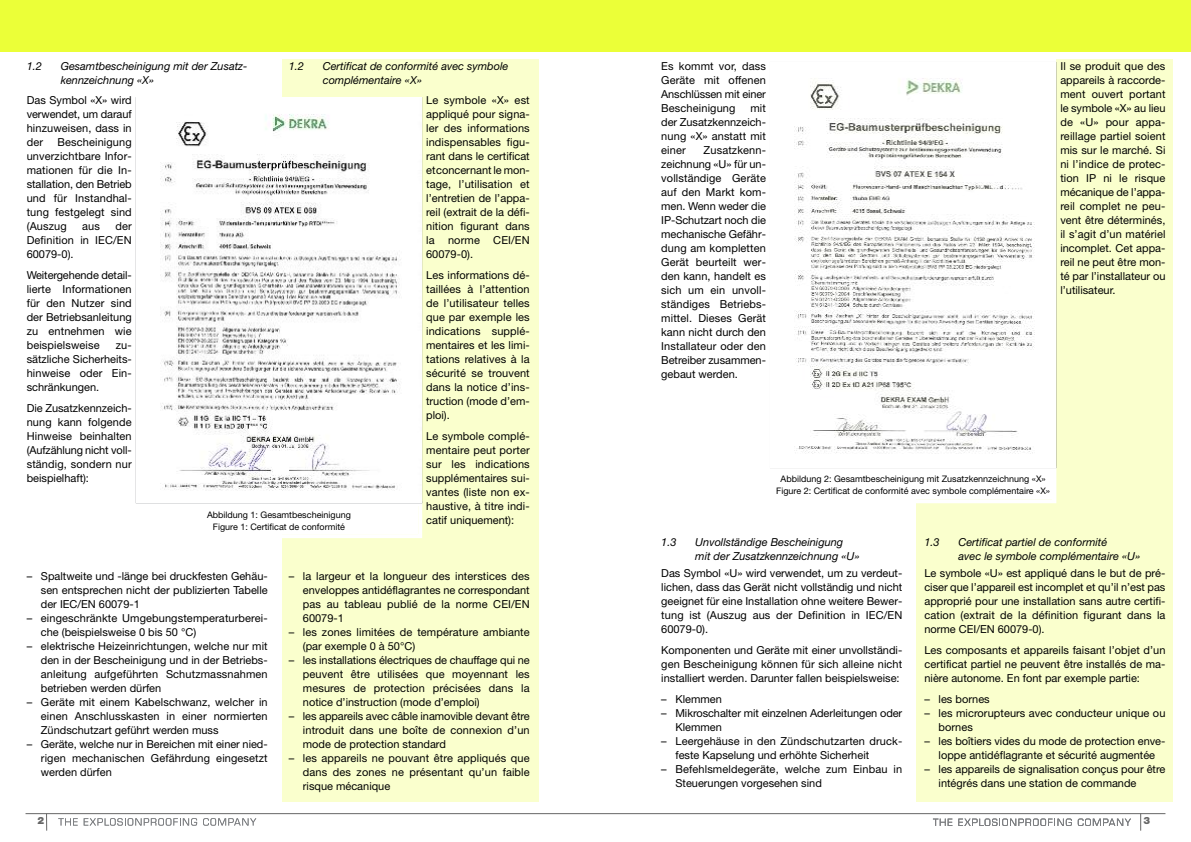
<style>
.page{position:relative;width:1191px;height:842px;background:#fff}
.page>*{position:absolute;margin:0;border:0;box-sizing:border-box;transform-origin:0 0}
.t1{font:11px/14px "Helvetica Neue";color:#000;text-align:justify}
.t2{font:italic 11px/14px "Helvetica Neue";color:#000}
.t3{font:900 10px "Helvetica Neue";color:#666}
.t4{font:9px/12px "Helvetica Neue";color:#000;text-align:center}
</style>
<div class="page">
<div style="left:916px;top:60px;width:256px;height:742px;background:#faffcd"></div>
<div style="left:910px;top:56px;width:146px;height:12px;background:#fff"></div>
<svg style="left:1140px;top:814px;width:1px;height:17px"></svg>
<div style="left:282px;top:60px;width:257px;height:742px;background:#faffcd"></div>
<div style="left:0;top:0;width:1191px;height:52px;background:#ebff38"></div>
<svg style="left:46px;top:814px;width:1px;height:17px"></svg>
<hr style="left:26px;top:813px;width:1139px;height:1px;background:#666">
<div style="left:140px;top:505px;width:278px;height:29px;background:#fff"></div>
<div style="left:136px;top:501px;width:286px;height:37px;border:4px solid #fff"></div>
<svg style="left:933px;top:819px;width:19px;height:7px"></svg>
<svg style="left:958px;top:818px;width:113px;height:8px"></svg>
<svg style="left:1077px;top:818px;width:54px;height:8px"></svg>
<svg style="left:58px;top:818px;width:20px;height:7px"></svg>
<svg style="left:84px;top:818px;width:113px;height:7px"></svg>
<svg style="left:203px;top:818px;width:53px;height:7px"></svg>
<img style="left:160px;top:98px;width:261px;height:403px">
<div style="left:774px;top:470px;width:278px;height:29px;background:#fff"></div>
<div style="left:770px;top:466px;width:286px;height:37px;border:4px solid #fff"></div>
<img style="left:794px;top:68px;width:261px;height:395px">
<p class="t2" style="left:289px;top:60px;width:17px">1.2</p>
<p class="t2" style="left:323px;top:60px;width:187px">Certificat de conformité avec symbole complémentaire «X»</p>
<p class="t1" style="left:426px;top:94px;width:105px">Le symbole «X» est appliqué pour signa&shy;ler des informations indispensables figu&shy;rant dans le certificat etconcernant le mon&shy;tage, l’utilisation et l’entretien de l’appa&shy;reil (extrait de la défi&shy;nition figurant dans la norme CEI/EN 60079-0).</p>
<p class="t1" style="left:426px;top:269px;width:105px">Les informations dé&shy;taillées à l’attention de l’utilisateur telles que par exemple les indications supplé&shy;mentaires et les limi&shy;tations relatives à la sécurité se trouvent dans la notice d’ins&shy;truction (mode d’em&shy;ploi).</p>
<p class="t1" style="left:426px;top:430px;width:105px">Le symbole complé&shy;mentaire peut porter sur les indications supplémentaires sui&shy;vantes (liste non ex&shy;haustive, à titre indi&shy;catif uniquement):</p>
<p class="t2" style="left:27px;top:60px;width:17px">1.2</p>
<p class="t2" style="left:61px;top:60px;width:188px">Gesamtbescheinigung mit der Zusatz&shy;kennzeichnung «X»</p>
<p class="t1" style="left:27px;top:94px;width:107px">Das Symbol «X» wird verwendet, um darauf hinzuweisen, dass in der</p>
<p class="t1" style="left:27px;top:136px;width:107px;text-indent:31px">Bescheinigung unverzichtbare Infor&shy;mationen für die In&shy;stallation, den Betrieb und für Instandhal&shy;tung festgelegt sind (Auszug</p>
<p class="t1" style="left:27px;top:220px;width:107px;text-indent:89px">der Definition in IEC/EN 60079-0).</p>
<p class="t1" style="left:27px;top:269px;width:107px">Weitergehende detail&shy;lierte Informationen für den Nutzer sind der Betriebsanleitung zu entnehmen wie beispielsweise</p>
<p class="t1" style="left:82px;top:220px;width:19px">aus</p>
<p class="t1" style="left:27px;top:339px;width:107px;text-indent:89px">zu&shy;sätzliche Sicherheits&shy;hinweise oder Ein&shy;schränkungen.</p>
<p class="t1" style="left:27px;top:402px;width:107px">Die Zusatzkennzeich&shy;nung kann folgende Hinweise beinhalten (Aufzählung nicht voll&shy;ständig, sondern nur beispielhaft):</p>
<p class="t4" style="left:207px;top:510px;width:145px">Abbildung 1: Gesamtbescheinigung<br>Figure 1: Certificat de conformité</p>
<p class="t1" style="left:41px;top:570px;width:228px;text-indent:-14px">– Spaltweite und -länge bei druckfesten Gehäu&shy;sen entsprechen nicht der publizierten Tabelle der IEC/EN 60079-1</p>
<p class="t1" style="left:41px;top:612px;width:228px;text-indent:-14px">– eingeschränkte Umgebungstemperaturberei&shy;che (beispielsweise 0 bis 50 °C)</p>
<p class="t1" style="left:41px;top:640px;width:228px;text-indent:-14px">– elektrische Heizeinrichtungen, welche nur mit den in der Bescheinigung und in der Betriebs&shy;anleitung aufgeführten Schutzmassnahmen betrieben werden dürfen</p>
<p class="t1" style="left:41px;top:696px;width:228px;text-indent:-14px">– Geräte mit einem Kabelschwanz, welcher in einen Anschlusskasten in einer normierten Zündschutzart geführt werden muss</p>
<p class="t1" style="left:41px;top:738px;width:228px;text-indent:-14px">– Geräte, welche nur in Bereichen mit einer nied&shy;rigen mechanischen Gefährdung eingesetzt werden dürfen</p>
<p class="t3" style="left:37px;top:816px;width:8px">2</p>
<p class="t1" style="left:303px;top:570px;width:228px;text-indent:-14px">– la largeur et la longueur des interstices des enveloppes antidéflagrantes ne correspondant pas au tableau publié de la norme CEI/EN 60079-1</p>
<p class="t1" style="left:303px;top:626px;width:228px;text-indent:-14px">– les zones limitées de température ambiante (par exemple 0 à 50°C)</p>
<p class="t1" style="left:303px;top:654px;width:228px;text-indent:-14px">– les installations électriques de chauffage qui ne peuvent être utilisées que moyennant les mesures de protection précisées dans la notice d’instruction (mode d’emploi)</p>
<p class="t1" style="left:303px;top:710px;width:228px;text-indent:-14px">– les appareils avec câble inamovible devant être introduit dans une boîte de connexion d’un mode de protection standard</p>
<p class="t1" style="left:303px;top:752px;width:228px;text-indent:-14px">– les appareils ne pouvant être appliqués que dans des zones ne présentant qu’un faible risque mécanique</p>
<p class="t1" style="left:661px;top:60px;width:106px">Es kommt vor, dass Geräte mit offenen Anschlüssen mit einer Bescheinigung</p>
<p class="t1" style="left:661px;top:102px;width:106px;text-indent:89px">mit der Zusatzkennzeich&shy;nung «X» anstatt mit einer</p>
<p class="t1" style="left:661px;top:144px;width:106px;text-indent:42px">Zusatzkenn&shy;zeichnung «U» für un&shy;vollständige Geräte auf den Markt kom&shy;men. Wenn weder die IP-Schutzart noch die mechanische Gefähr&shy;dung am kompletten Gerät beurteilt wer&shy;den kann, handelt es sich um ein unvoll&shy;ständiges Betriebs&shy;mittel. Dieses Gerät kann nicht durch den Installateur oder den Betreiber zusammen&shy;gebaut werden.</p>
<p class="t1" style="left:1060px;top:60px;width:107px">Il se produit que des appareils à raccorde&shy;ment ouvert portant le symbole «X» au lieu de «U» pour appa&shy;reillage partiel soient mis sur le marché. Si ni l’indice de protec&shy;tion IP ni le risque mécanique de l’appa&shy;reil complet ne peu&shy;vent être déterminés, il s’agit d’un matériel incomplet. Cet appa&shy;reil ne peut être mon&shy;té par l’installateur ou l’utilisateur.</p>
<p class="t4" style="left:776px;top:473px;width:275px">Abbildung 2: Gesamtbescheinigung mit Zusatzkennzeichnung «X»<br>Figure 2: Certificat de conformité avec symbole complémentaire «X»</p>
<p class="t2" style="left:661px;top:536px;width:17px">1.3</p>
<p class="t2" style="left:695px;top:536px;width:166px">Unvollständige Bescheinigung mit der Zusatzkennzeichnung «U»</p>
<p class="t1" style="left:661px;top:567px;width:242px">Das Symbol «U» wird verwendet, um zu verdeut&shy;lichen, dass das Gerät nicht vollständig und nicht geeignet für eine Installation ohne weitere Bewer&shy;tung ist (Auszug aus der Definition in IEC/EN 60079-0).</p>
<p class="t1" style="left:661px;top:644px;width:242px">Komponenten und Geräte mit einer unvollständi&shy;gen Bescheinigung können für sich alleine nicht installiert werden. Darunter fallen beispielsweise:</p>
<p class="t1" style="left:661px;top:693px;width:62px">– Klemmen</p>
<p class="t1" style="left:675px;top:707px;width:228px;text-indent:-14px">– Mikroschalter mit einzelnen Aderleitungen oder<br>Klemmen</p>
<p class="t1" style="left:675px;top:735px;width:228px;text-indent:-14px">– Leergehäuse in den Zündschutzarten druck&shy;feste Kapselung und erhöhte Sicherheit</p>
<p class="t1" style="left:675px;top:763px;width:228px;text-indent:-14px">– Befehlsmeldegeräte, welche zum Einbau in<br>Steuerungen vorgesehen sind</p>
<p class="t2" style="left:924px;top:536px;width:17px">1.3</p>
<p class="t2" style="left:958px;top:536px;width:183px">Certificat partiel de conformité<br>avec le symbole complémentaire «U»</p>
<p class="t1" style="left:924px;top:567px;width:242px">Le symbole «U» est appliqué dans le but de pré&shy;ciser que l’appareil est incomplet et qu’il n’est pas approprié pour une installation sans autre certifi&shy;cation (extrait de la définition figurant dans la norme CEI/EN 60079-0).</p>
<p class="t1" style="left:924px;top:644px;width:242px">Les composants et appareils faisant l’objet d’un certificat partiel ne peuvent être installés de ma&shy;nière autonome. En font par exemple partie:</p>
<p class="t1" style="left:924px;top:693px;width:67px">– les bornes</p>
<p class="t1" style="left:938px;top:707px;width:228px;text-indent:-14px">– les microrupteurs avec conducteur unique ou bornes</p>
<p class="t1" style="left:924px;top:735px;width:242px;text-align:center">– les boîtiers vides du mode de protection enve&shy;loppe antidéflagrante et sécurité augmentée</p>
<p class="t1" style="left:938px;top:763px;width:228px;text-indent:-14px">– les appareils de signalisation conçus pour être intégrés dans une station de commande</p>
<p class="t3" style="left:1143px;top:816px;width:8px">3</p>
</div>
